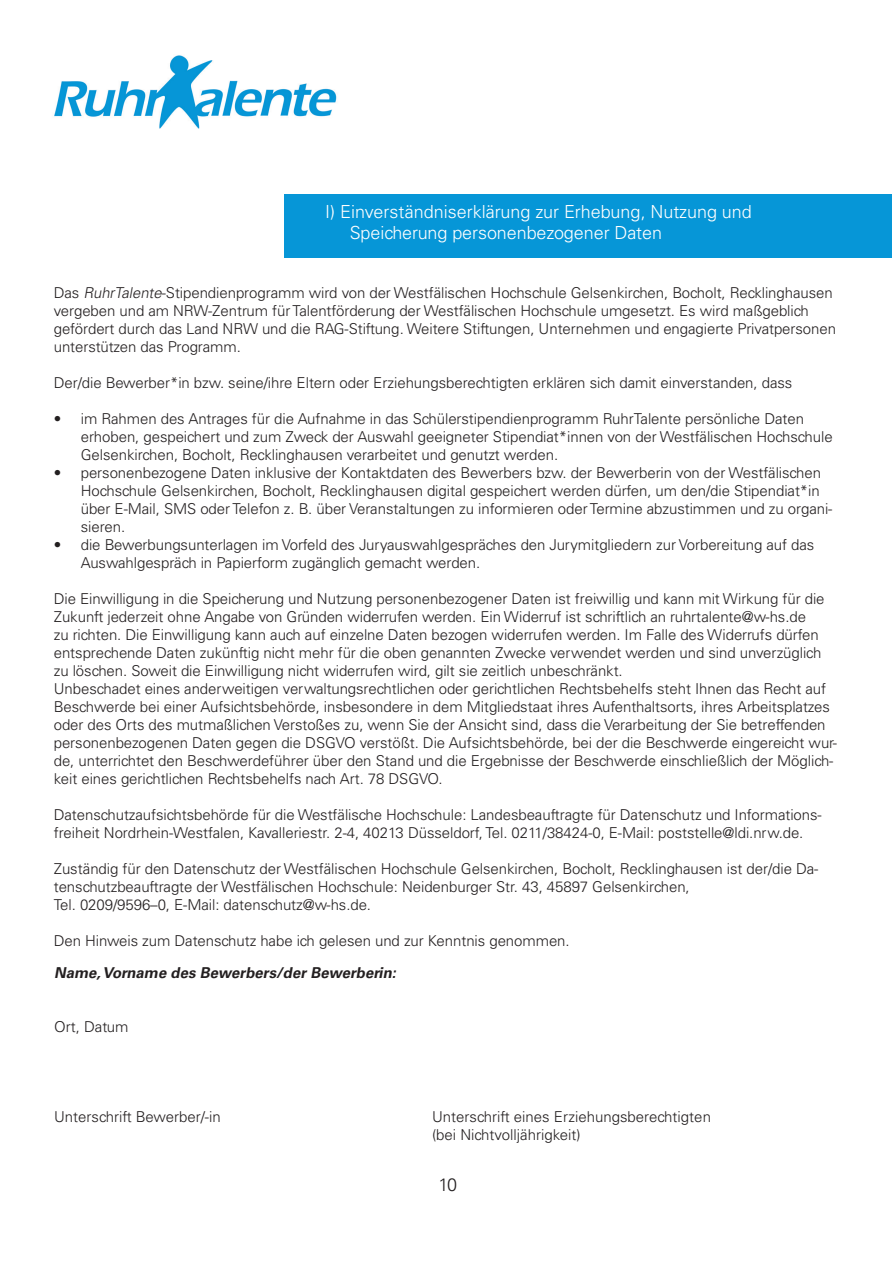
<style>
.page{position:relative;width:893px;height:1263px;background:#fff}
.page>*{position:absolute;margin:0;border:0;box-sizing:border-box;transform-origin:0 0}
.t1{font:300 18px "Univers LT Std";letter-spacing:-.005em;color:#fff}
.t2{font:300 18px "Univers LT Std";color:#231f20}
.t3{font:300 15px/18px "Univers LT Std";letter-spacing:-.005em;color:#231f20}
.t4{font:italic 700 15px "Univers LT Std";color:#231f20}
.s1{font-style:italic}
</style>
<div class="page">
<img style="left:54px;top:55px;width:283px;height:73px">
<div style="left:284px;top:194px;width:608px;height:64px;background:#0696d7"></div>
<p class="t1" style="left:325px;top:200px;width:428px">I) Einverständniserklärung zur Erhebung, Nutzung und</p>
<p class="t1" style="left:350px;top:222px;width:314px">Speicherung personenbezogener Daten</p>
<p class="t3" style="left:54px;top:284px;width:784px">Das <span class="s1">RuhrTalente</span>-Stipendienprogramm wird von der Westfälischen Hochschule Gelsenkirchen, Bocholt, Recklinghausen vergeben und am NRW-Zentrum für Talentförderung der Westfälischen Hochschule umgesetzt. Es wird maßgeblich gefördert durch das Land NRW und die RAG-Stiftung. Weitere Stiftungen, Unternehmen und engagierte Privatpersonen unterstützen das Programm.</p>
<p class="t3" style="left:54px;top:374px;width:740px">Der/die Bewerber*in bzw. seine/ihre Eltern oder Erziehungsberechtigten erklären sich damit einverstanden, dass</p>
<p class="t3" style="left:81px;top:410px;width:753px;text-indent:-27px">• im Rahmen des Antrages für die Aufnahme in das Schülerstipendienprogramm RuhrTalente persönliche Daten erhoben, gespeichert und zum Zweck der Auswahl geeigneter Stipendiat*innen von der Westfälischen Hochschule<br>Gelsenkirchen, Bocholt, Recklinghausen verarbeitet und genutzt werden.</p>
<p class="t3" style="left:81px;top:464px;width:753px;text-indent:-27px">• personenbezogene Daten inklusive der Kontaktdaten des Bewerbers bzw. der Bewerberin von der Westfälischen Hochschule Gelsenkirchen, Bocholt, Recklinghausen digital gespeichert werden dürfen, um den/die Stipendiat*in über E-Mail, SMS oder Telefon z. B. über Veranstaltungen zu informieren oder Termine abzustimmen und zu organi&shy;sieren.</p>
<p class="t3" style="left:81px;top:536px;width:735px;text-indent:-27px">• die Bewerbungsunterlagen im Vorfeld des Juryauswahlgespräches den Jurymitgliedern zur Vorbereitung auf das<br>Auswahlgespräch in Papierform zugänglich gemacht werden.</p>
<p class="t3" style="left:54px;top:590px;width:772px">Die Einwilligung in die Speicherung und Nutzung personenbezogener Daten ist freiwillig und kann mit Wirkung für die Zukunft jederzeit ohne Angabe von Gründen widerrufen werden. Ein Widerruf ist schriftlich an ruhrtalente@w-hs.de zu richten. Die Einwilligung kann auch auf einzelne Daten bezogen widerrufen werden. Im Falle des Widerrufs dürfen entsprechende Daten zukünftig nicht mehr für die oben genannten Zwecke verwendet werden und sind unverzüglich zu löschen. Soweit die Einwilligung nicht widerrufen wird, gilt sie zeitlich unbeschränkt.</p>
<p class="t3" style="left:54px;top:680px;width:785px">Unbeschadet eines anderweitigen verwaltungsrechtlichen oder gerichtlichen Rechtsbehelfs steht Ihnen das Recht auf Beschwerde bei einer Aufsichtsbehörde, insbesondere in dem Mitgliedstaat ihres Aufenthaltsorts, ihres Arbeitsplatzes oder des Orts des mutmaßlichen Verstoßes zu, wenn Sie der Ansicht sind, dass die Verarbeitung der Sie betreffenden personenbezogenen Daten gegen die DSGVO verstößt. Die Aufsichtsbehörde, bei der die Beschwerde eingereicht wur&shy;de, unterrichtet den Beschwerdeführer über den Stand und die Ergebnisse der Beschwerde einschließlich der Möglich&shy;keit eines gerichtlichen Rechtsbehelfs nach Art. 78 DSGVO.</p>
<p class="t3" style="left:54px;top:806px;width:769px">Datenschutzaufsichtsbehörde für die Westfälische Hochschule: Landesbeauftragte für Datenschutz und Informations&shy;freiheit Nordrhein-Westfalen, Kavalleriestr. 2-4, 40213 Düsseldorf, Tel. 0211/38424-0, E-Mail: poststelle@ldi.nrw.de.</p>
<p class="t3" style="left:54px;top:860px;width:766px">Zuständig für den Datenschutz der Westfälischen Hochschule Gelsenkirchen, Bocholt, Recklinghausen ist der/die Da&shy;tenschutzbeauftragte der Westfälischen Hochschule: Neidenburger Str. 43, 45897 Gelsenkirchen,</p>
<p class="t3" style="left:54px;top:896px;width:319px">Tel. 0209/9596–0, E-Mail: datenschutz@w-hs.de.</p>
<p class="t3" style="left:54px;top:932px;width:517px">Den Hinweis zum Datenschutz habe ich gelesen und zur Kenntnis genommen.</p>
<p class="t4" style="left:54px;top:964px;width:347px">Name,Vorname des Bewerbers/der Bewerberin:</p>
<p class="t3" style="left:54px;top:1017px;width:76px">Ort, Datum</p>
<p class="t3" style="left:54px;top:1107px;width:168px">Unterschrift Bewerber/-in</p>
<p class="t3" style="left:432px;top:1107px;width:280px">Unterschrift eines Erziehungsberechtigten (bei Nichtvolljährigkeit)</p>
<p class="t2" style="left:438px;top:1174px;width:20px">10</p>
</div>
